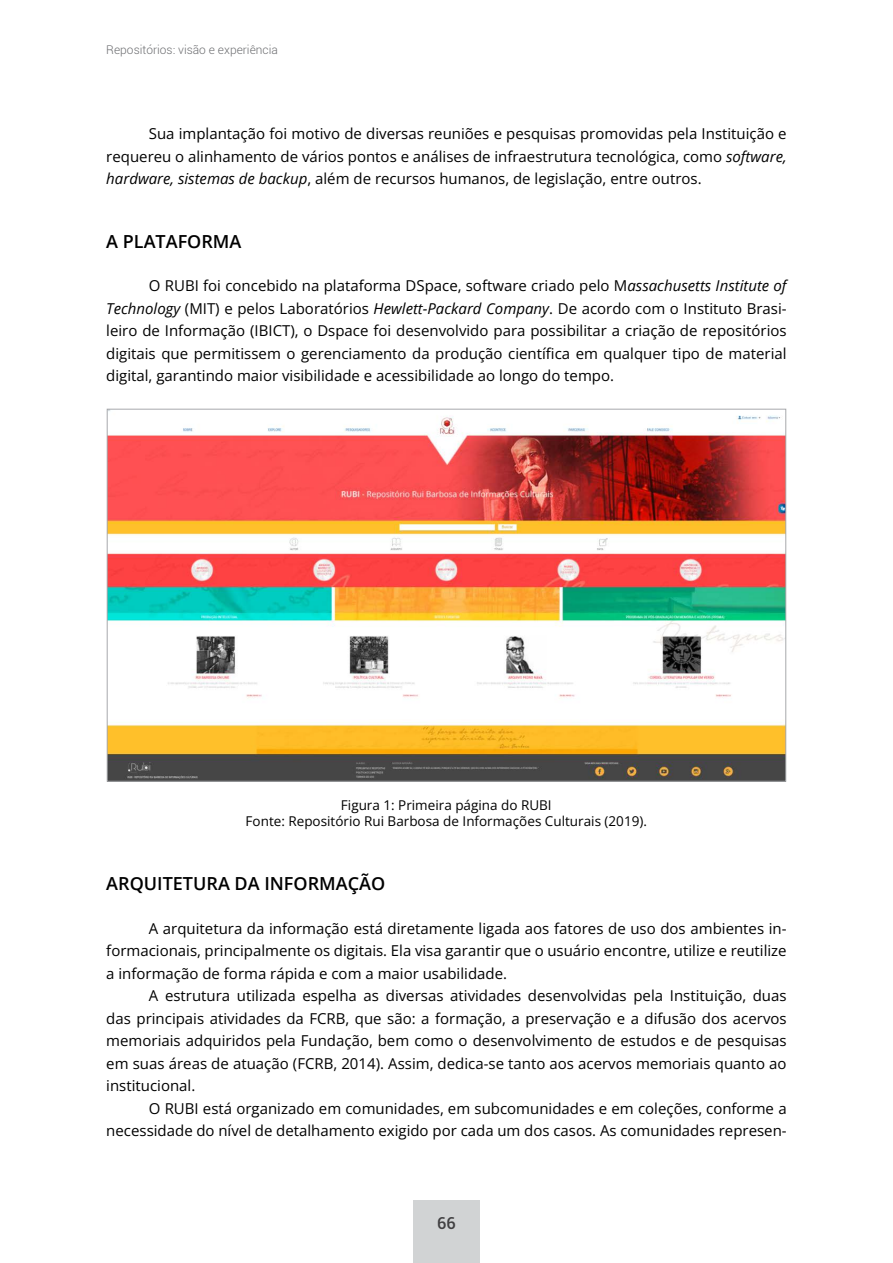
<style>
.page{position:relative;width:893px;height:1263px;background:#fff}
.page>*{position:absolute;margin:0;border:0;box-sizing:border-box;transform-origin:0 0}
.titulo1{font:600 18px "Open Sans";color:#000}
.t1{font:500 16.5px "Roboto";color:#414042}
.corpo-texto{font:15px/22.5px "Open Sans";color:#000;text-align:justify}
.legenda{font:13.5px "Open Sans";color:#000}
.t2{font:300 12px "Roboto";color:#6d6e71}
.s1{font-style:italic}
</style>
<div class="page">
<div style="left:413px;top:1200px;width:67px;height:62px;background:#d1d3d4"></div>
<img style="left:109px;top:415px;width:675px;height:365px">
<p class="t2" style="left:106px;top:41px;width:173px">Repositórios: visão e experiência</p>
<p class="corpo-texto" style="left:106px;top:122px;width:682px;text-indent:43px">Sua implantação foi motivo de diversas reuniões e pesquisas promovidas pela Instituição e requereu o alinhamento de vários pontos e análises de infraestrutura tecnológica, como <span class="s1">software, hardware, sistemas de backup</span>, além de recursos humanos, de legislação, entre outros.</p>
<p class="titulo1" style="left:106px;top:229px;width:137px">A PLATAFORMA</p>
<p class="corpo-texto" style="left:106px;top:274px;width:682px;text-indent:43px">O RUBI foi concebido na plataforma DSpace, software criado pelo M<span class="s1">assachusetts Institute of Technology</span> (MIT) e pelos Laboratórios <span class="s1">Hewlett-Packard Company</span>. De acordo com o Instituto Brasi&shy;leiro de Informação (IBICT), o Dspace foi desenvolvido para possibilitar a criação de repositórios digitais que permitissem o gerenciamento da produção científica em qualquer tipo de material digital, garantindo maior visibilidade e acessibilidade ao longo do tempo.</p>
<p class="legenda" style="left:341px;top:795px;width:212px">Figura 1: Primeira página do RUBI</p>
<p class="legenda" style="left:246px;top:812px;width:403px">Fonte: Repositório Rui Barbosa de Informações Culturais (2019).</p>
<p class="titulo1" style="left:106px;top:871px;width:280px">ARQUITETURA DA INFORMAÇÃO</p>
<p class="corpo-texto" style="left:106px;top:916px;width:682px;text-indent:43px">A arquitetura da informação está diretamente ligada aos fatores de uso dos ambientes in&shy;formacionais, principalmente os digitais. Ela visa garantir que o usuário encontre, utilize e reutilize a informação de forma rápida e com a maior usabilidade.</p>
<p class="corpo-texto" style="left:106px;top:984px;width:682px;text-indent:43px">A estrutura utilizada espelha as diversas atividades desenvolvidas pela Instituição, duas das principais atividades da FCRB, que são: a formação, a preservação e a difusão dos acervos memoriais adquiridos pela Fundação, bem como o desenvolvimento de estudos e de pesquisas em suas áreas de atuação (FCRB, 2014). Assim, dedica-se tanto aos acervos memoriais quanto ao institucional.</p>
<p class="corpo-texto" style="left:106px;top:1096px;width:682px;text-align:right">O RUBI está organizado em comunidades, em subcomunidades e em coleções, conforme a necessidade do nível de detalhamento exigido por cada um dos casos. As comunidades represen-</p>
<p class="t1" style="left:437px;top:1212px;width:20px">66</p>
</div>
